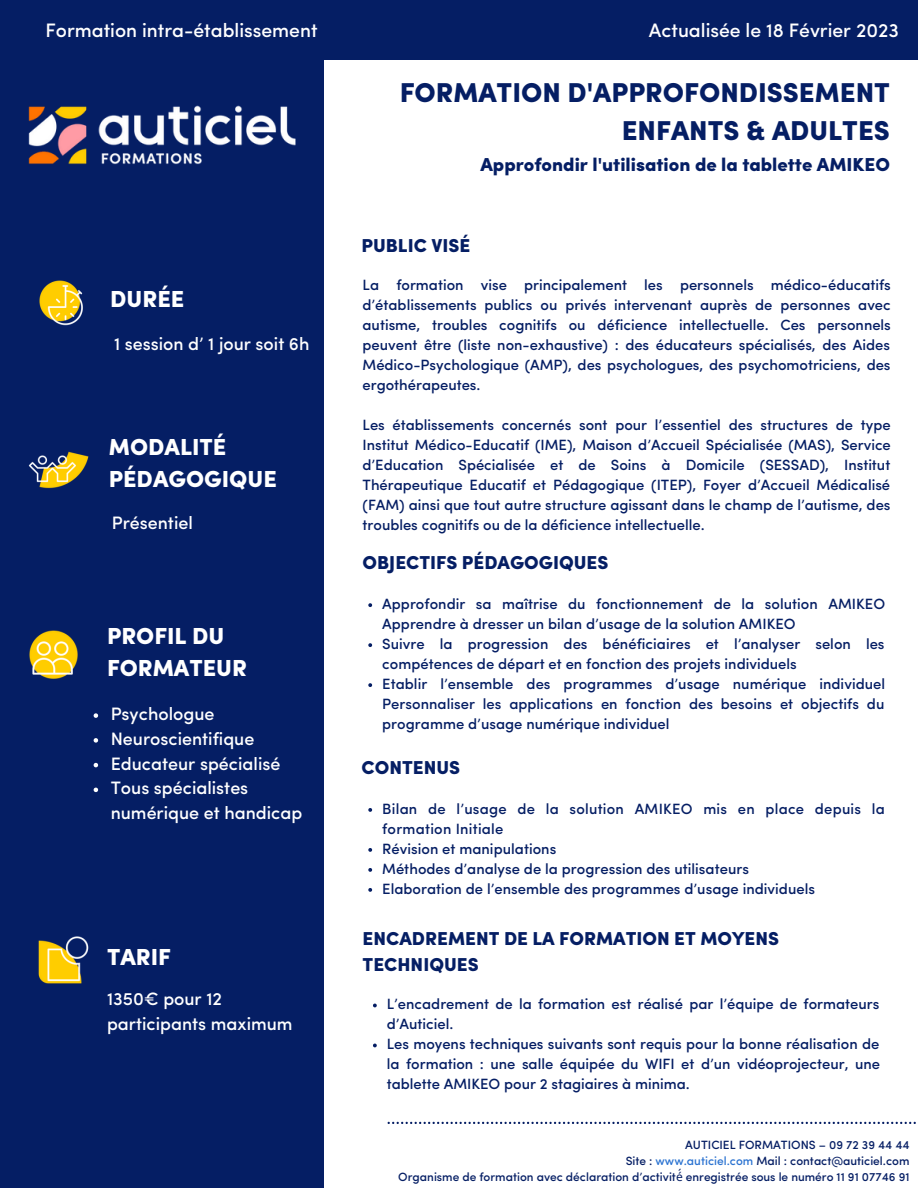
<style>
.page{position:relative;width:918px;height:1188px;background:#fff}
.page>*{position:absolute;margin:0;border:0;box-sizing:border-box;transform-origin:0 0}
.t1{font:900 27.3px/38.2px "Sofia Pro";color:#051e64;text-align:right}
.t2{font:900 23.25px/31.5px "Sofia Pro";color:#fff}
.t3{font:500 19.5px "Sofia Pro";color:#fff}
.t4{font:900 18.75px/25.8px "Sofia Pro";color:#051e64}
.t5{font:500 18px/24.8px "Sofia Pro";color:#fff}
.t6{font:500 14.85px/20px "Sofia Pro";color:#051e64}
.t7{font:500 12px/16px "Sofia Pro";color:#051e64;text-align:right}
.s1{color:#2b73d1}
.s2{font-family:"Noto Sans";font-weight:400}
</style>
<div class="page">
<div style="left:0;top:59px;width:324px;height:1129px;background:#051e64"></div>
<div style="left:0;top:0;width:918px;height:60px;background:#051e64"></div>
<svg style="left:388px;top:1122px;width:528px;height:2px"></svg>
<img style="left:39px;top:280px;width:44px;height:46px">
<img style="left:28px;top:451px;width:61px;height:38px">
<img style="left:29px;top:630px;width:49px;height:49px">
<img style="left:38px;top:936px;width:51px;height:48px">
<svg style="left:368px;top:603px;width:4px;height:4px"></svg>
<svg style="left:368px;top:643px;width:4px;height:4px"></svg>
<svg style="left:368px;top:683px;width:4px;height:4px"></svg>
<svg style="left:368px;top:808px;width:4px;height:4px"></svg>
<svg style="left:368px;top:848px;width:4px;height:4px"></svg>
<svg style="left:368px;top:868px;width:4px;height:4px"></svg>
<svg style="left:368px;top:888px;width:4px;height:4px"></svg>
<img style="left:28px;top:105px;width:268px;height:60px">
<svg style="left:94px;top:713px;width:4px;height:5px"></svg>
<svg style="left:94px;top:738px;width:4px;height:5px"></svg>
<svg style="left:94px;top:763px;width:4px;height:4px"></svg>
<svg style="left:94px;top:788px;width:4px;height:4px"></svg>
<svg style="left:373px;top:1004px;width:4px;height:3px"></svg>
<svg style="left:373px;top:1044px;width:4px;height:3px"></svg>
<h3 class="t3" style="left:46px;top:22px;width:274px">Formation intra-établissement</h3>
<h3 class="t3" style="left:649px;top:22px;width:252px">Actualisée le 18 Février 2023</h3>
<h2 class="t2" style="left:110px;top:285px;width:76px">DURÉE</h2>
<p class="t5" style="left:114px;top:333px;width:197px">1 session d’ 1 jour soit 6h</p>
<h2 class="t2" style="left:109px;top:434px;width:170px">MODALITÉ<br>PÉDAGOGIQUE</h2>
<p class="t5" style="left:112px;top:512px;width:83px">Présentiel</p>
<h2 class="t2" style="left:107px;top:622px;width:142px">PROFIL DU<br>FORMATEUR</h2>
<p class="t5" style="left:111px;top:703px;width:193px">Psychologue<br>Neuroscientifique<br>Educateur spécialisé<br>Tous spécialistes numérique et handicap</p>
<h2 class="t2" style="left:107px;top:943px;width:65px">TARIF</h2>
<p class="t5" style="left:107px;top:989px;width:187px">1350€ pour 12 participants maximum</p>
<h1 class="t1" style="left:400px;top:76px;width:492px">FORMATION D'APPROFONDISSEMENT<br>ENFANTS &amp; ADULTES</h1>
<p class="t4" style="left:480px;top:153px;width:411px">Approfondir l'utilisation de la tablette AMIKEO</p>
<p class="t4" style="left:362px;top:234px;width:110px">PUBLIC VISÉ</p>
<p class="t6" style="left:363px;top:276px;width:530px;text-align:justify">La formation vise principalement les personnels médico-éducatifs d’établissements publics ou privés intervenant auprès de personnes avec autisme, troubles cognitifs ou déficience intellectuelle. Ces personnels peuvent être (liste non-exhaustive) : des éducateurs spécialisés, des Aides Médico-Psychologique (AMP), des psychologues, des psychomotriciens, des ergothérapeutes.</p>
<p class="t6" style="left:363px;top:416px;width:530px">Les établissements concernés sont pour l’essentiel des structures de type Institut Médico-Educatif (IME), Maison d’Accueil Spécialisée (MAS), Service d’Education Spécialisée et de Soins à Domicile (SESSAD), Institut Thérapeutique Educatif et Pédagogique (ITEP), Foyer d’Accueil Médicalisé (FAM) ainsi que tout autre structure agissant dans le champ de l’autisme, des troubles cognitifs ou de la déficience intellectuelle.</p>
<p class="t4" style="left:363px;top:551px;width:247px">OBJECTIFS PÉDAGOGIQUES</p>
<p class="t6" style="left:382px;top:595px;width:505px">Approfondir sa maîtrise du fonctionnement de la solution AMIKEO Apprendre à dresser un bilan d’usage de la solution AMIKEO<br>Suivre la progression des bénéficiaires et l’analyser selon les compétences de départ et en fonction des projets individuels<br>Etablir l’ensemble des programmes d’usage numérique individuel Personnaliser les applications en fonction des besoins et objectifs du programme d’usage numérique individuel</p>
<p class="t4" style="left:362px;top:756px;width:100px">CONTENUS</p>
<p class="t6" style="left:382px;top:800px;width:504px">Bilan de l’usage de la solution AMIKEO mis en place depuis la formation Initiale<br>Révision et manipulations<br>Méthodes d’analyse de la progression des utilisateurs<br>Elaboration de l’ensemble des programmes d’usage individuels</p>
<p class="t4" style="left:363px;top:928px;width:418px">ENCADREMENT DE LA FORMATION ET MOYENS<br>TECHNIQUES</p>
<p class="t6" style="left:387px;top:996px;width:495px">L’encadrement de la formation est réalisé par l’équipe de formateurs d’Auticiel.<br>Les moyens techniques suivants sont requis pour la bonne réalisation de la formation : une salle équipée du WIFI et d’un vidéoprojecteur, une tablette AMIKEO pour 2 stagiaires à minima.</p>
<p class="t7" style="left:398px;top:1138px;width:513px">AUTICIEL FORMATIONS – 09 72 39 44 44<br>Site : <span class="s1">www.auticiel.com</span> Mail : contact@auticiel.com<br>Organisme de formation avec déclaration d’activit<span class="s2">é́</span> enregistrée sous le numéro 11 91 07746 91</p>
</div>
